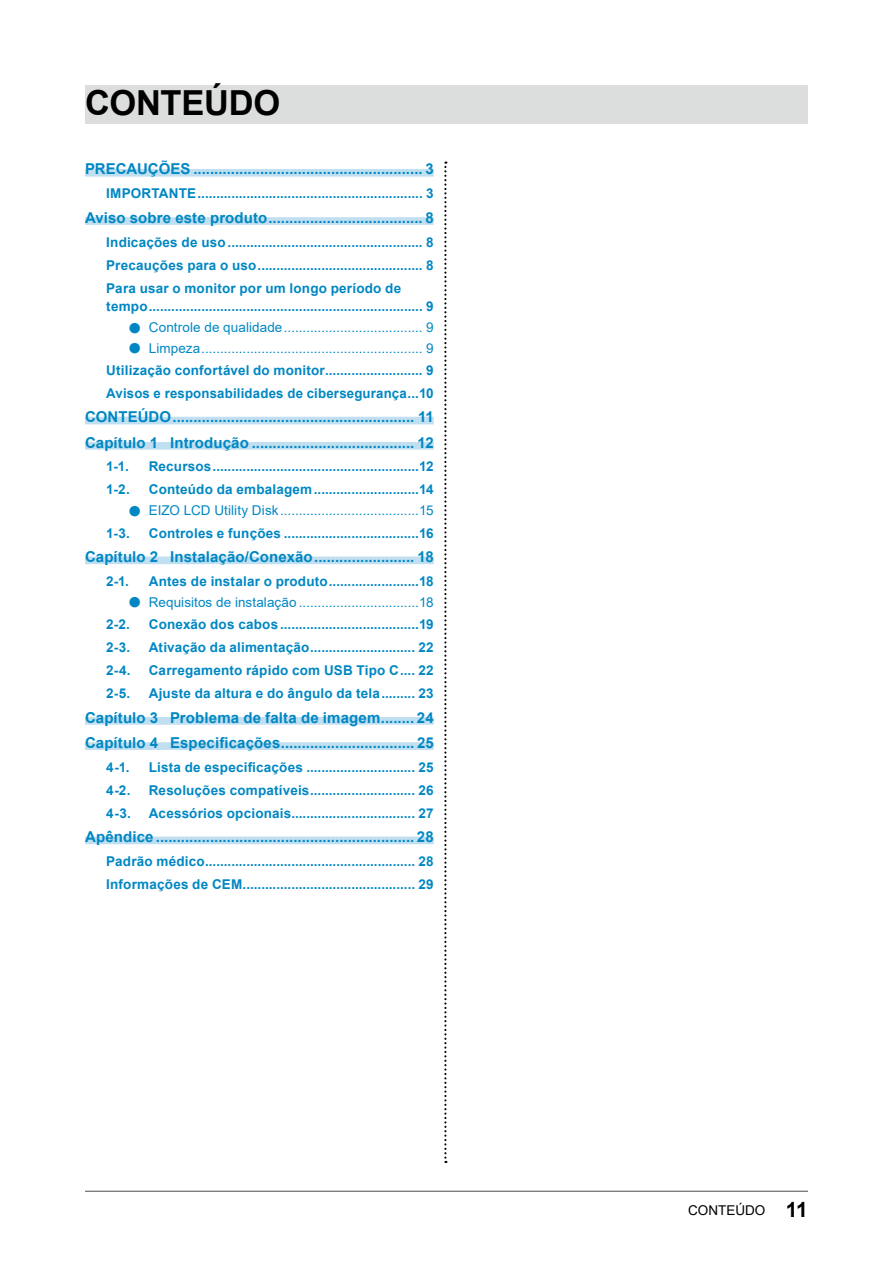
<style>
.page{position:relative;width:893px;height:1263px;background:#fff}
.page>*{position:absolute;margin:0;border:0;box-sizing:border-box;transform-origin:0 0}
.t1{font:700 34.5px "Arial";letter-spacing:-.01em;color:#000}
.t2{font:700 15px/25.2px "Arial";letter-spacing:.01em;color:#0087c3}
.t3{font:700 13.5px/23px "Arial";letter-spacing:.015em;color:#0087c3;text-align:justify}
.t4{font:13.5px/22.4px "Arial";letter-spacing:.005em;color:#0087c3}
.t5{font:13.5px "Arial";color:#000}
.s1{font-weight:700;font-size:24.3px}
.s2{font-size:24.3px}
.s3{font-weight:400}
.s4{font-weight:700}
.s5{font-weight:700;font-size:21px}
</style>
<div class="page">
<div style="left:85px;top:85px;width:723px;height:39px;background:#dcdddd"></div>
<div style="left:85px;top:169px;width:349px;height:8px;background:#c0dff1"></div>
<div style="left:85px;top:217px;width:349px;height:8px;background:#c0dff1"></div>
<div style="left:85px;top:417px;width:349px;height:7px;background:#c0dff1"></div>
<div style="left:85px;top:442px;width:349px;height:8px;background:#c0dff1"></div>
<div style="left:85px;top:556px;width:349px;height:8px;background:#c0dff1"></div>
<div style="left:85px;top:717px;width:349px;height:8px;background:#c0dff1"></div>
<div style="left:85px;top:742px;width:349px;height:8px;background:#c0dff1"></div>
<div style="left:85px;top:836px;width:349px;height:8px;background:#c0dff1"></div>
<hr style="left:85px;top:1191px;width:723px;height:1px;background:#595757">
<svg style="left:444px;top:162px;width:2px;height:1001px"></svg>
<h1 class="t1" style="left:85px;top:78px;width:197px">CONTEÚDO</h1>
<p class="t2" style="left:85px;top:157px;width:350px">PRECAUÇÕES ....................................................... 3</p>
<p class="t3" style="left:106px;top:182px;width:329px">IMPORTANTE............................................................ 3</p>
<p class="t2" style="left:85px;top:205px;width:350px">Aviso sobre este produto..................................... 8</p>
<p class="t3" style="left:106px;top:231px;width:329px">Indicações de uso.................................................... 8<br>Precauções para o uso............................................ 8<br>Para usar o monitor por um longo período de</p>
<p class="t3" style="left:106px;top:295px;width:329px">tempo......................................................................... 9</p>
<p class="t4" style="left:128px;top:316px;width:308px"><span class="s1">●</span> Controle de qualidade..................................... 9</p>
<p class="t3" style="left:106px;top:337px;width:329px;text-indent:21px"><span class="s2">●</span> <span class="s3">Limpeza........................................................... 9<br></span>Utilização confortável do monitor.......................... 9<br>Avisos e responsabilidades de cibersegurança...10</p>
<p class="t2" style="left:85px;top:405px;width:350px">CONTEÚDO.......................................................... 11<br>Capítulo 1 Introdução ....................................... 12</p>
<p class="t3" style="left:106px;top:455px;width:24px">1-1.</p>
<p class="t3" style="left:149px;top:455px;width:286px">Recursos.......................................................12</p>
<p class="t3" style="left:106px;top:478px;width:25px">1-2.</p>
<p class="t3" style="left:149px;top:478px;width:286px">Conteúdo da embalagem............................14</p>
<p class="t4" style="left:106px;top:499px;width:329px;text-indent:21px"><span class="s1">●</span> EIZO LCD Utility Disk.....................................15<br><span class="s4">1-3.</span></p>
<p class="t3" style="left:149px;top:522px;width:286px">Controles e funções ....................................16</p>
<p class="t2" style="left:85px;top:544px;width:350px">Capítulo 2 Instalação/Conexão........................ 18</p>
<p class="t3" style="left:106px;top:570px;width:24px">2-1.</p>
<p class="t3" style="left:149px;top:570px;width:286px">Antes de instalar o produto........................18</p>
<p class="t4" style="left:106px;top:591px;width:329px;text-indent:21px"><span class="s1">●</span> Requisitos de instalação ................................18<br><span class="s4">2-2.</span></p>
<p class="t3" style="left:149px;top:613px;width:286px">Conexão dos cabos .....................................19</p>
<p class="t3" style="left:106px;top:636px;width:25px">2-3.</p>
<p class="t3" style="left:149px;top:636px;width:286px">Ativação da alimentação............................ 22</p>
<p class="t3" style="left:106px;top:659px;width:26px">2-4.</p>
<p class="t3" style="left:149px;top:659px;width:286px">Carregamento rápido com USB Tipo C.... 22</p>
<p class="t3" style="left:106px;top:682px;width:26px">2-5.</p>
<p class="t3" style="left:149px;top:682px;width:286px">Ajuste da altura e do ângulo da tela......... 23</p>
<p class="t2" style="left:85px;top:705px;width:350px">Capítulo 3 Problema de falta de imagem........ 24<br>Capítulo 4 Especificações................................ 25</p>
<p class="t3" style="left:106px;top:756px;width:25px">4-1.</p>
<p class="t3" style="left:149px;top:756px;width:286px">Lista de especificações ............................. 25</p>
<p class="t3" style="left:106px;top:779px;width:26px">4-2.</p>
<p class="t3" style="left:149px;top:779px;width:286px">Resoluções compatíveis............................ 26</p>
<p class="t3" style="left:106px;top:802px;width:26px">4-3.</p>
<p class="t3" style="left:149px;top:802px;width:286px">Acessórios opcionais................................. 27</p>
<p class="t2" style="left:85px;top:824px;width:350px">Apêndice .............................................................. 28</p>
<p class="t3" style="left:106px;top:850px;width:329px">Padrão médico........................................................ 28<br>Informações de CEM.............................................. 29</p>
<p class="t5" style="left:688px;top:1201px;width:121px">CONTEÚDO <span class="s5">11</span></p>
</div>
